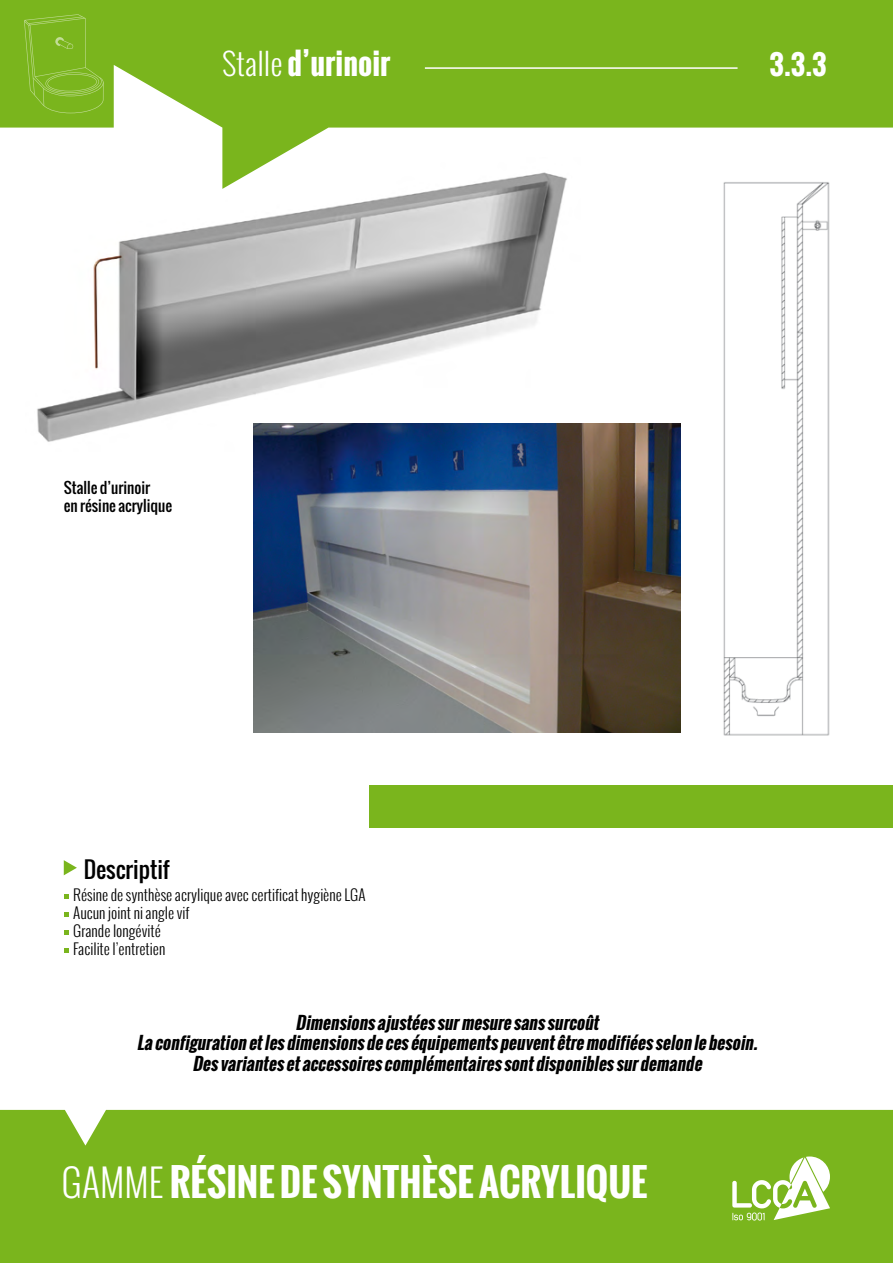
<style>
.page{position:relative;width:893px;height:1263px;background:#fff}
.page>*{position:absolute;margin:0;border:0;box-sizing:border-box;transform-origin:0 0}
.t1{font:700 37.5px "Oswald";color:#fff}
.t2{font:700 30px "Oswald";color:#fff}
.t3{font:700 27px "Oswald";color:#fff}
.t4{font:22.5px "Oswald";color:#000}
.t5{font:italic 700 17.25px/20.7px "Oswald";color:#000;text-align:center}
.t6{font:300 15px/18px "Oswald";color:#000}
.t7{font:15px/18px "Oswald";color:#000}
.s1{font-weight:300}
</style>
<div class="page">
<img style="left:723px;top:189px;width:107px;height:547px">
<img style="left:37px;top:189px;width:543px;height:253px">
<img style="left:253px;top:424px;width:427px;height:308px">
<div style="left:0;top:1110px;width:893px;height:153px;background:#7ab51d"></div>
<svg style="left:0;top:0;width:893px;height:189px;fill:#7ab51d"></svg>
<svg style="left:732px;top:1156px;width:98px;height:64px"></svg>
<svg style="left:24px;top:14px;width:80px;height:99px;background:#7fb826"></svg>
<svg style="left:64px;top:860px;width:13px;height:15px"></svg>
<svg style="left:64px;top:894px;width:5px;height:5px"></svg>
<svg style="left:64px;top:912px;width:5px;height:5px"></svg>
<svg style="left:64px;top:930px;width:5px;height:5px"></svg>
<svg style="left:64px;top:948px;width:5px;height:5px"></svg>
<div style="left:370px;top:786px;width:523px;height:42px;background:#7ab51d"></div>
<hr style="left:425px;top:67px;width:313px;height:2px;background:#fff">
<h2 class="t2" style="left:222px;top:41px;width:170px"><span class="s1">Stalle</span> d’urinoir</h2>
<h3 class="t3" style="left:769px;top:45px;width:59px">3.3.3</h3>
<p class="t7" style="left:64px;top:478px;width:110px">Stalle d’urinoir<br>en résine acrylique</p>
<h3 class="t4" style="left:84px;top:852px;width:88px">Descriptif</h3>
<p class="t6" style="left:73px;top:885px;width:294px">Résine de synthèse acrylique avec certificat hygiène LGA<br>Aucun joint ni angle vif<br>Grande longévité<br>Facilite l’entretien</p>
<p class="t5" style="left:137px;top:1012px;width:627px">Dimensionsajustéessurmesuresanssurcoût<br>Laconfiguration etlesdimensionsdeceséquipementspeuventêtremodifiéesselon lebesoin.<br>Desvariantesetaccessoirescomplémentairessontdisponiblessurdemande</p>
<h1 class="t1" style="left:62px;top:1154px;width:587px"><span class="s1">GAMME</span> RÉSINE DE SYNTHÈSE ACRYLIQUE</h1>
</div>
